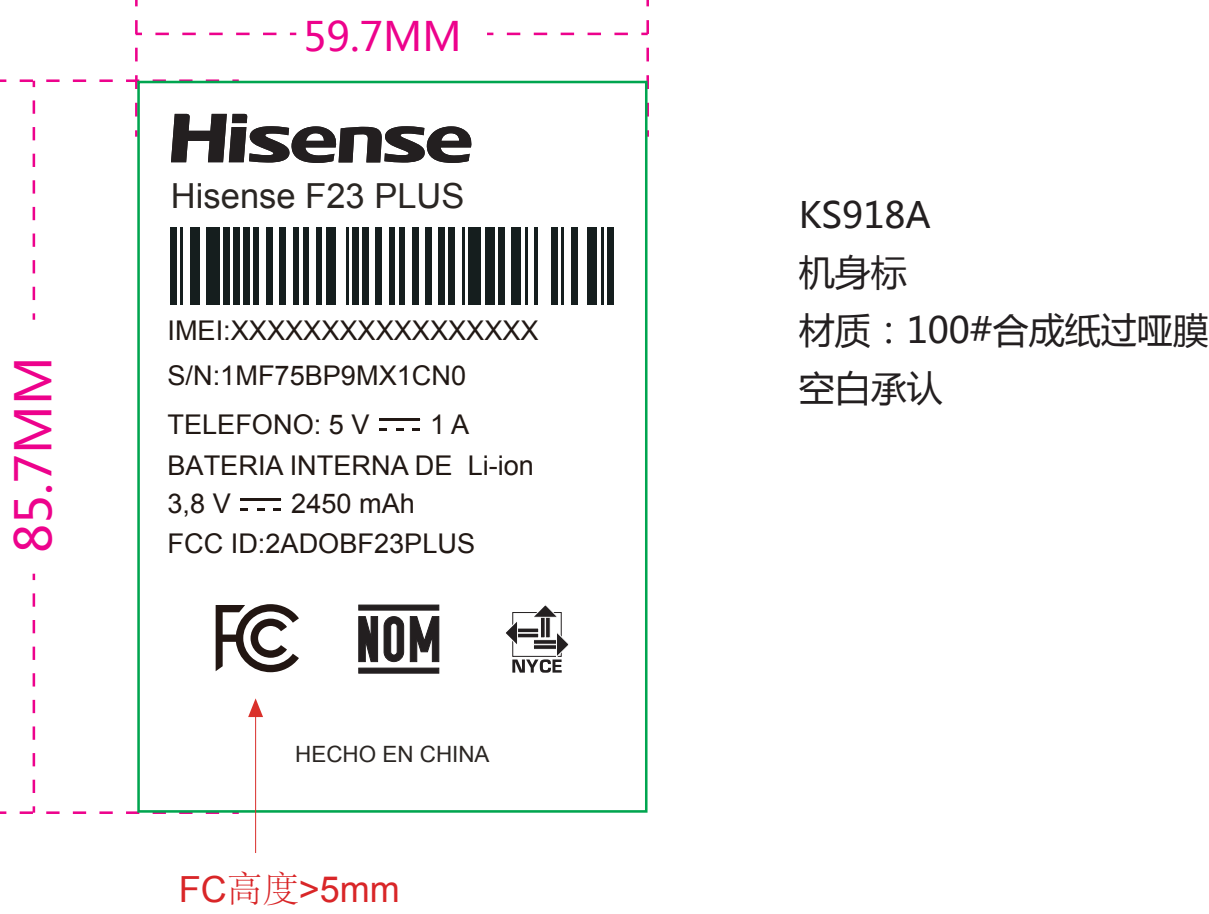
<style>
.page{position:relative;width:1209px;height:914px;background:#fff}
.page>*{position:absolute;margin:0;border:0;box-sizing:border-box;transform-origin:0 0}
.t1{font:49.8px "Microsoft Ya Hei";color:#ed028c}
.t2{font:40.2px "Microsoft Ya Hei";color:#ed028c}
.t3{font:36px/57.6px "Microsoft Ya Hei";color:#231f20}
.t4{font:36px "Arial";color:#d92628}
.t5{font:34.5px "Arial";color:#2a2623}
.t6{font:27px/38.4px "Arial";color:#211814}
.t7{font:22.5px "Arial";color:#2a2623}
.s1{font-family:"Adobe Song Std";font-weight:300}
</style>
<div class="page">
<svg style="left:0;top:811px;width:6px;height:2px"></svg>
<svg style="left:0;top:79px;width:6px;height:3px"></svg>
<svg style="left:20px;top:806px;width:206px;height:7px"></svg>
<svg style="left:33px;top:593px;width:2px;height:199px"></svg>
<svg style="left:33px;top:573px;width:2px;height:7px"></svg>
<svg style="left:33px;top:313px;width:2px;height:6px"></svg>
<svg style="left:135px;top:0;width:3px;height:6px"></svg>
<svg style="left:646px;top:0;width:3px;height:6px"></svg>
<svg style="left:487px;top:33px;width:6px;height:2px"></svg>
<svg style="left:507px;top:33px;width:121px;height:2px"></svg>
<svg style="left:641px;top:20px;width:8px;height:97px"></svg>
<svg style="left:20px;top:20px;width:454px;height:280px"></svg>
<div style="left:137px;top:81px;width:511px;height:731px;border:3px solid #00a54f"></div>
<img style="left:171px;top:227px;width:443px;height:78px">
<hr style="left:379px;top:418px;width:41px;height:3px;background:#211814">
<svg style="left:379px;top:428px;width:8px;height:2px"></svg>
<svg style="left:396px;top:428px;width:7px;height:2px"></svg>
<svg style="left:413px;top:428px;width:7px;height:2px"></svg>
<hr style="left:240px;top:498px;width:41px;height:2px;background:#211814">
<svg style="left:241px;top:508px;width:7px;height:2px"></svg>
<svg style="left:257px;top:508px;width:8px;height:2px"></svg>
<svg style="left:274px;top:508px;width:7px;height:2px"></svg>
<svg style="left:216px;top:604px;width:83px;height:68px"></svg>
<svg style="left:506px;top:605px;width:63px;height:67px"></svg>
<div style="left:359px;top:668px;width:80px;height:5px;background:#231f20"></div>
<div style="left:359px;top:605px;width:80px;height:5px;background:#231f20"></div>
<svg style="left:410px;top:616px;width:29px;height:45px"></svg>
<div style="left:384px;top:616px;width:20px;height:45px;background:#231f20;border-radius:10px"></div>
<div style="left:384px;top:616px;width:20px;height:45px;border:1px solid #231f20;border-radius:10px"></div>
<div style="left:391px;top:623px;width:6px;height:31px;background:#fff;border-radius:3px"></div>
<div style="left:391px;top:623px;width:6px;height:32px;border:1px solid #231f20;border-radius:3px"></div>
<svg style="left:359px;top:616px;width:19px;height:45px"></svg>
<svg style="left:248px;top:698px;width:15px;height:18px"></svg>
<hr style="left:255px;top:715px;width:1px;height:137px;background:#d92e2a">
<h1 class="t1" style="left:0;top:553px;width:198px;rotate:-90deg">85.7MM</h1>
<h2 class="t2" style="left:303px;top:10px;width:160px">59.7MM</h2>
<p class="t5" style="left:171px;top:173px;width:295px">Hisense F23 PLUS</p>
<p class="t6" style="left:167px;top:311px;width:373px">IMEI:XXXXXXXXXXXXXXXXX</p>
<p class="t6" style="left:167px;top:356px;width:300px">S/N:1MF75BP9MX1CN0</p>
<p class="t6" style="left:167px;top:405px;width:204px">TELEFONO: 5 V</p>
<p class="t6" style="left:430px;top:405px;width:41px">1A</p>
<p class="t6" style="left:167px;top:446px;width:368px">BATERIA INTERNA DE Li-ion<br>3,8 V</p>
<p class="t6" style="left:167px;top:483px;width:309px;line-height:40.5px;text-indent:124px">2450 mAh<br>FCC ID:2ADOBF23PLUS</p>
<p class="t7" style="left:295px;top:739px;width:196px">HECHO EN CHINA</p>
<h3 class="t4" style="left:179px;top:865px;width:223px">FC<span class="s1">高度</span>&gt;5mm</h3>
<h3 class="t3" style="left:799px;top:185px;width:412px">KS918A<br>机身标<br>材质：100#合成纸过哑膜空白承认</h3>
</div>
